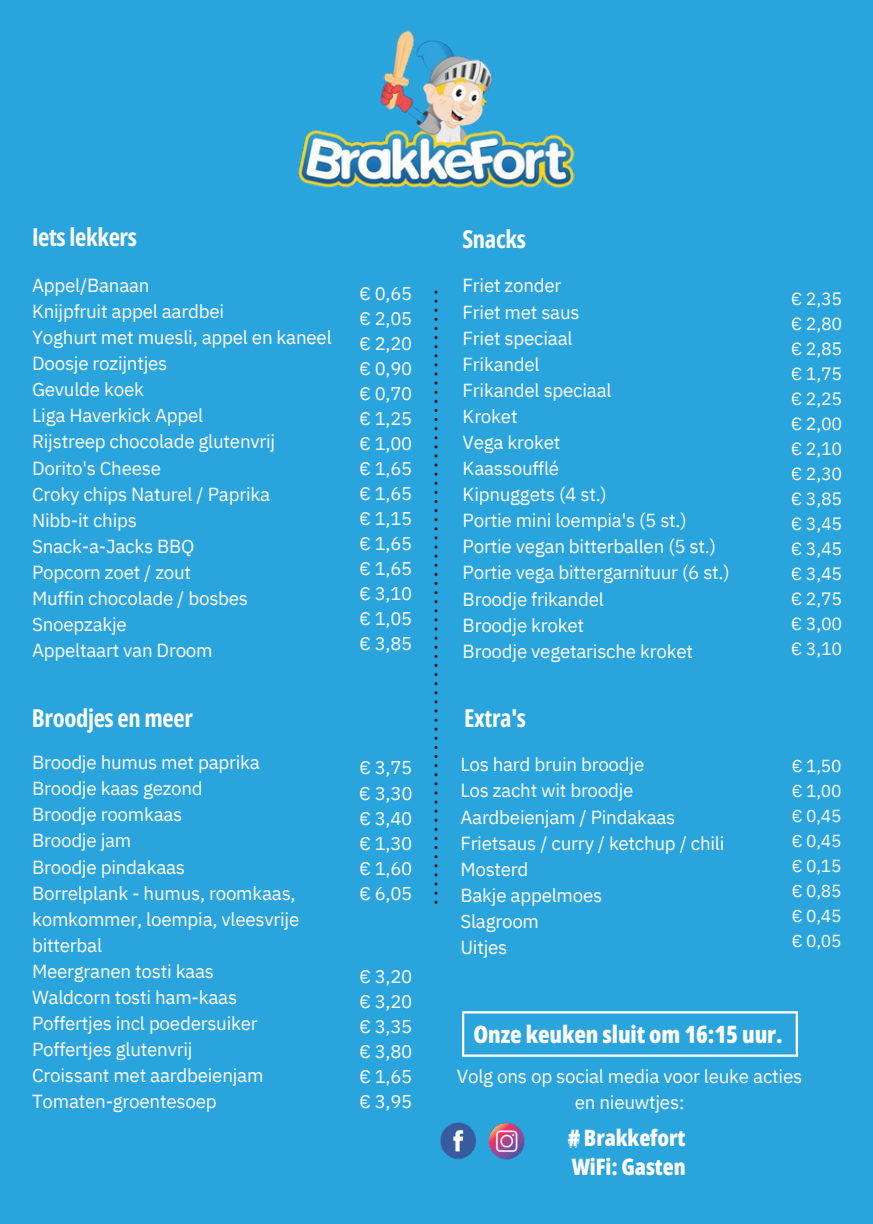
<style>
.page{position:relative;width:873px;height:1224px;background:#fff}
.page>*{position:absolute;margin:0;border:0;box-sizing:border-box;transform-origin:0 0}
.t1{font:700 24.6px "Open Sans Condensed";letter-spacing:-.015em;color:#fff}
.t2{font:800 24px "Open Sans Condensed";letter-spacing:-.005em;color:#fff}
.t3{font:800 22.6px/29.2px "Open Sans Condensed";letter-spacing:-.005em;color:#fff}
.t4{font:18.8px/26px "IBM Plex Sans";letter-spacing:-.015em;color:#fff;text-align:center}
.t5{font:18.6px "IBM Plex Sans";letter-spacing:-.015em;color:#fff}
.t6{font:18.4px "IBM Plex Sans";letter-spacing:-.015em;color:#fff}
.t7{font:17.8px "IBM Plex Sans";letter-spacing:-.015em;color:#fff}
.t8{font:17.4px "IBM Plex Sans";letter-spacing:-.015em;color:#fff}
</style>
<div class="page">
<div style="left:0;top:0;width:873px;height:1223px;background:#2aa4dd"></div>
<img style="left:434px;top:290px;width:4px;height:614px">
<img style="left:463px;top:1011px;width:334px;height:45px">
<img style="left:440px;top:1122px;width:85px;height:38px">
<img style="left:568px;top:1131px;width:11px;height:17px">
<img style="left:297px;top:30px;width:278px;height:158px">
<p class="t1" style="left:32px;top:220px;width:106px">Iets lekkers</p>
<p class="t4" style="left:32px;top:272px;width:119px">Appel/Banaan</p>
<p class="t4" style="left:32px;top:298px;width:194px">Knijpfruit appel aardbei</p>
<p class="t4" style="left:32px;top:324px;width:301px">Yoghurt met muesli, appel en kaneel</p>
<p class="t4" style="left:32px;top:350px;width:137px">Doosje rozijntjes</p>
<p class="t4" style="left:32px;top:376px;width:114px">Gevulde koek</p>
<p class="t4" style="left:32px;top:402px;width:173px">Liga Haverkick Appel</p>
<p class="t4" style="left:32px;top:428px;width:245px">Rijstreep chocolade glutenvrij</p>
<p class="t4" style="left:32px;top:454px;width:131px">Dorito's Cheese</p>
<p class="t4" style="left:32px;top:481px;width:240px">Croky chips Naturel / Paprika</p>
<p class="t4" style="left:32px;top:507px;width:106px">Nibb-it chips</p>
<p class="t4" style="left:32px;top:533px;width:164px">Snack-a-Jacks BBQ</p>
<p class="t4" style="left:32px;top:559px;width:161px">Popcorn zoet / zout</p>
<p class="t4" style="left:32px;top:585px;width:218px">Muffin chocolade / bosbes</p>
<p class="t4" style="left:32px;top:611px;width:96px">Snoepzakje</p>
<p class="t4" style="left:32px;top:637px;width:182px">Appeltaart van Droom</p>
<p class="t1" style="left:32px;top:701px;width:163px">Broodjes en meer</p>
<p class="t4" style="left:32px;top:749px;width:229px">Broodje humus met paprika</p>
<h1 class="t4" style="left:32px;top:775px;width:172px">Broodje kaas gezond</h1>
<h1 class="t4" style="left:32px;top:801px;width:152px">Broodje roomkaas</h1>
<p class="t4" style="left:32px;top:827px;width:101px">Broodje jam</p>
<p class="t4" style="left:32px;top:854px;width:155px">Broodje pindakaas</p>
<p class="t4" style="left:32px;top:880px;width:269px;text-align:left">Borrelplank - humus, roomkaas, komkommer, loempia, vleesvrije bitterbal</p>
<p class="t4" style="left:32px;top:958px;width:184px">Meergranen tosti kaas</p>
<p class="t4" style="left:32px;top:984px;width:207px">Waldcorn tosti ham-kaas</p>
<p class="t4" style="left:32px;top:1010px;width:227px">Poffertjes incl poedersuiker</p>
<p class="t4" style="left:32px;top:1036px;width:162px">Poffertjes glutenvrij</p>
<p class="t4" style="left:32px;top:1062px;width:233px">Croissant met aardbeienjam</p>
<p class="t4" style="left:32px;top:1088px;width:186px">Tomaten-groentesoep</p>
<p class="t6" style="left:360px;top:281px;width:54px">€ 0,65</p>
<p class="t6" style="left:360px;top:306px;width:54px">€ 2,05</p>
<p class="t6" style="left:360px;top:331px;width:54px">€ 2,20</p>
<p class="t6" style="left:360px;top:356px;width:54px">€ 0,90</p>
<p class="t6" style="left:360px;top:381px;width:54px">€ 0,70</p>
<p class="t6" style="left:360px;top:406px;width:54px">€ 1,25</p>
<p class="t6" style="left:360px;top:431px;width:54px">€ 1,00</p>
<p class="t6" style="left:360px;top:456px;width:54px">€ 1,65</p>
<p class="t6" style="left:360px;top:481px;width:54px">€ 1,65</p>
<p class="t6" style="left:360px;top:506px;width:54px">€ 1,15</p>
<p class="t6" style="left:360px;top:531px;width:54px">€ 1,65</p>
<p class="t6" style="left:360px;top:556px;width:54px">€ 1,65</p>
<p class="t6" style="left:360px;top:581px;width:54px">€ 3,10</p>
<p class="t6" style="left:360px;top:606px;width:54px">€ 1,05</p>
<p class="t6" style="left:360px;top:631px;width:54px">€ 3,85</p>
<p class="t5" style="left:359px;top:754px;width:55px">€ 3,75</p>
<p class="t5" style="left:359px;top:781px;width:55px">€ 3,30</p>
<p class="t5" style="left:359px;top:806px;width:55px">€ 3,40</p>
<p class="t5" style="left:359px;top:831px;width:55px">€ 1,30</p>
<p class="t5" style="left:359px;top:856px;width:55px">€ 1,60</p>
<p class="t5" style="left:359px;top:881px;width:55px">€ 6,05</p>
<p class="t5" style="left:359px;top:964px;width:55px">€ 3,20</p>
<p class="t5" style="left:359px;top:989px;width:55px">€ 3,20</p>
<p class="t5" style="left:359px;top:1014px;width:55px">€ 3,35</p>
<p class="t5" style="left:359px;top:1039px;width:55px">€ 3,80</p>
<h1 class="t5" style="left:359px;top:1064px;width:55px">€ 1,65</h1>
<p class="t5" style="left:359px;top:1089px;width:55px">€ 3,95</p>
<p class="t1" style="left:462px;top:222px;width:65px">Snacks</p>
<p class="t4" style="left:463px;top:272px;width:100px">Friet zonder</p>
<p class="t4" style="left:463px;top:299px;width:119px">Friet met saus</p>
<p class="t4" style="left:463px;top:325px;width:111px">Friet speciaal</p>
<p class="t4" style="left:463px;top:351px;width:79px">Frikandel</p>
<p class="t4" style="left:463px;top:377px;width:151px">Frikandel speciaal</p>
<p class="t4" style="left:463px;top:403px;width:56px">Kroket</p>
<p class="t4" style="left:463px;top:429px;width:99px">Vega kroket</p>
<p class="t4" style="left:463px;top:455px;width:98px">Kaassoufflé</p>
<p class="t4" style="left:463px;top:481px;width:146px">Kipnuggets (4 st.)</p>
<p class="t4" style="left:463px;top:507px;width:226px">Portie mini loempia's (5 st.)</p>
<p class="t4" style="left:463px;top:533px;width:255px">Portie vegan bitterballen (5 st.)</p>
<p class="t4" style="left:463px;top:559px;width:269px">Portie vega bittergarnituur (6 st.)</p>
<p class="t4" style="left:463px;top:585px;width:143px">Broodje frikandel</p>
<p class="t4" style="left:463px;top:612px;width:123px">Broodje kroket</p>
<p class="t4" style="left:463px;top:638px;width:232px">Broodje vegetarische kroket</p>
<p class="t1" style="left:464px;top:701px;width:63px">Extra's</p>
<p class="t4" style="left:460px;top:751px;width:185px">Los hard bruin broodje</p>
<p class="t4" style="left:460px;top:777px;width:175px">Los zacht wit broodje</p>
<p class="t4" style="left:460px;top:804px;width:217px">Aardbeienjam / Pindakaas</p>
<p class="t4" style="left:460px;top:830px;width:266px">Frietsaus / curry / ketchup / chili</p>
<p class="t4" style="left:460px;top:856px;width:69px">Mosterd</p>
<p class="t4" style="left:460px;top:882px;width:143px">Bakje appelmoes</p>
<p class="t4" style="left:460px;top:908px;width:80px">Slagroom</p>
<p class="t4" style="left:460px;top:934px;width:48px">Uitjes</p>
<p class="t7" style="left:791px;top:286px;width:53px">€ 2,35</p>
<p class="t7" style="left:791px;top:311px;width:53px">€ 2,80</p>
<p class="t7" style="left:791px;top:336px;width:53px">€ 2,85</p>
<p class="t7" style="left:791px;top:361px;width:53px">€ 1,75</p>
<p class="t7" style="left:791px;top:386px;width:53px">€ 2,25</p>
<p class="t7" style="left:791px;top:411px;width:53px">€ 2,00</p>
<p class="t7" style="left:791px;top:436px;width:53px">€ 2,10</p>
<p class="t7" style="left:791px;top:461px;width:53px">€ 2,30</p>
<p class="t7" style="left:791px;top:486px;width:53px">€ 3,85</p>
<p class="t7" style="left:791px;top:511px;width:53px">€ 3,45</p>
<p class="t7" style="left:791px;top:536px;width:53px">€ 3,45</p>
<p class="t7" style="left:791px;top:561px;width:53px">€ 3,45</p>
<p class="t7" style="left:791px;top:586px;width:53px">€ 2,75</p>
<h1 class="t7" style="left:791px;top:611px;width:53px">€ 3,00</h1>
<p class="t7" style="left:791px;top:636px;width:53px">€ 3,10</p>
<p class="t8" style="left:792px;top:754px;width:51px">€ 1,50</p>
<p class="t8" style="left:792px;top:779px;width:51px">€ 1,00</p>
<p class="t8" style="left:792px;top:804px;width:51px">€ 0,45</p>
<p class="t8" style="left:792px;top:829px;width:51px">€ 0,45</p>
<p class="t8" style="left:792px;top:854px;width:51px">€ 0,15</p>
<p class="t8" style="left:792px;top:879px;width:51px">€ 0,85</p>
<p class="t8" style="left:792px;top:904px;width:51px">€ 0,45</p>
<p class="t8" style="left:792px;top:929px;width:51px">€ 0,05</p>
<p class="t2" style="left:473px;top:1017px;width:311px">Onze keuken sluit om 16:15 uur.</p>
<p class="t4" style="left:457px;top:1063px;width:347px">Volg ons op social media voor leuke acties en nieuwtjes:</p>
<p class="t3" style="left:568px;top:1122px;width:119px"># Brakkefort<br>WiFi: Gasten</p>
</div>
